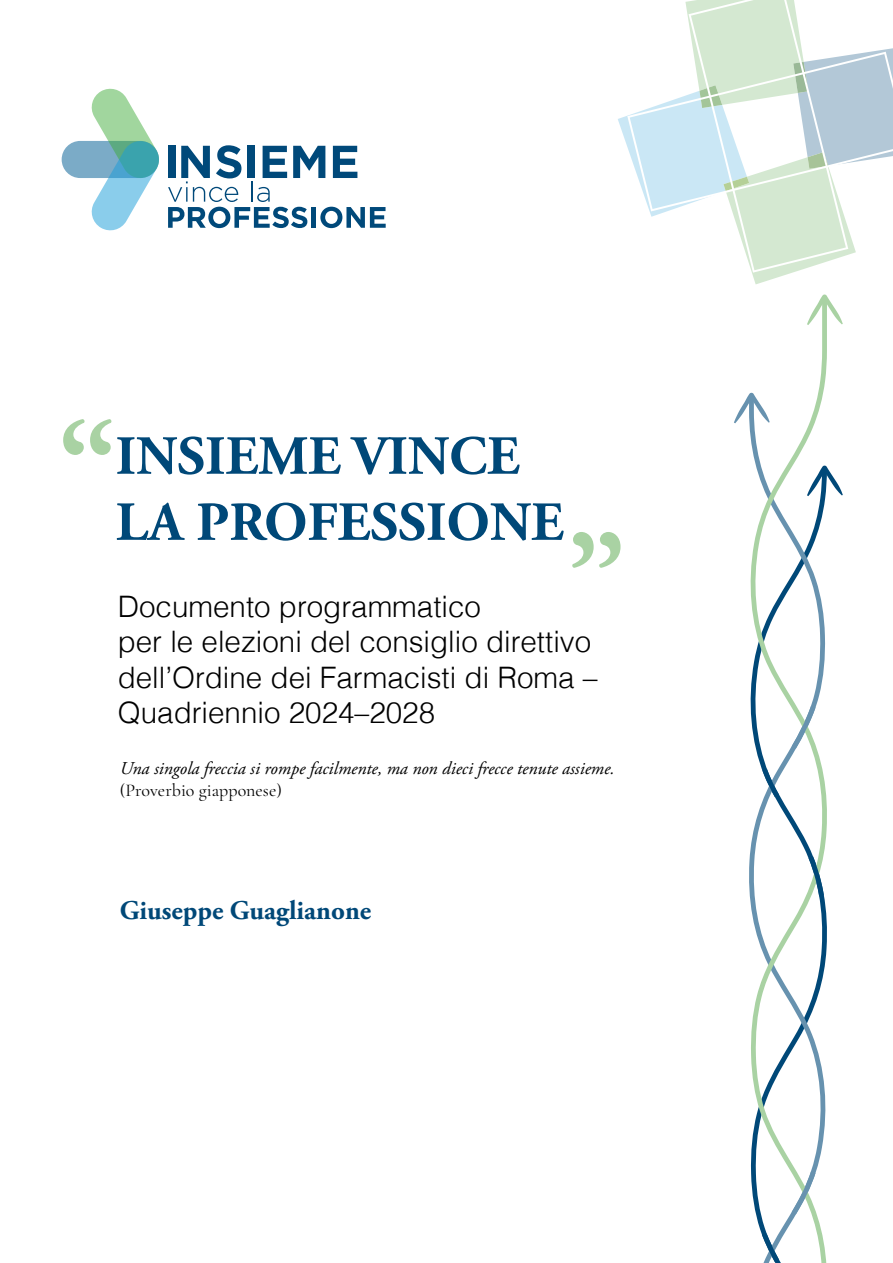
<style>
.page{position:relative;width:893px;height:1263px;background:#fff}
.page>*{position:absolute;margin:0;border:0;box-sizing:border-box;transform-origin:0 0}
.t1{font:700 122.85px "Adobe Garamond Pro";color:#a9d2a3}
.t2{font:700 55.05px/66.2px "Adobe Garamond Pro";color:#004878}
.t3{font:300 29.55px/35.5px "Helvetica";color:#000}
.t4{font:700 27px "Adobe Garamond Pro";color:#004878}
.t5{font:italic 18px "Adobe Garamond Pro";color:#000}
.t6{font:18px "Cormorant Garamond";color:#000}
</style>
<div class="page">
<svg style="left:168px;top:145px;width:218px;height:83px"></svg>
<div style="left:62px;top:141px;width:97px;height:37px;background:#7babc7;border-radius:19px"></div>
<svg style="left:92px;top:89px;width:67px;height:141px"></svg>
<svg style="left:734px;top:398px;width:13px;height:25px"></svg>
<svg style="left:829px;top:470px;width:14px;height:26px"></svg>
<svg style="left:821px;top:294px;width:22px;height:31px"></svg>
<svg style="left:747px;top:297px;width:82px;height:966px"></svg>
<svg style="left:792px;top:706px;width:23px;height:43px"></svg>
<svg style="left:792px;top:1171px;width:24px;height:43px"></svg>
<svg style="left:809px;top:856px;width:15px;height:40px"></svg>
<svg style="left:762px;top:1233px;width:17px;height:29px"></svg>
<svg style="left:762px;top:769px;width:17px;height:28px"></svg>
<svg style="left:618px;top:116px;width:173px;height:168px"></svg>
<svg style="left:627px;top:0;width:266px;height:273px"></svg>
<h1 class="t1" style="left:58px;top:395px;width:59px">“</h1>
<h2 class="t2" style="left:116px;top:424px;width:450px">INSIEME VINCE<br>LA PROFESSIONE</h2>
<h1 class="t1" style="left:625px;top:591px;width:59px;rotate:-180deg">“</h1>
<p class="t3" style="left:118px;top:586px;width:481px">Documento programmatico<br>per le elezioni del consiglio direttivo dell’Ordine dei Farmacisti di Roma –<br>Quadriennio 2024–2028</p>
<p class="t5" style="left:120px;top:758px;width:496px">Una singola freccia si rompe facilmente, ma non dieci frecce tenute assieme.</p>
<p class="t6" style="left:120px;top:779px;width:164px">(Proverbio giapponese)</p>
<p class="t4" style="left:120px;top:895px;width:253px">Giuseppe Guaglianone</p>
</div>
